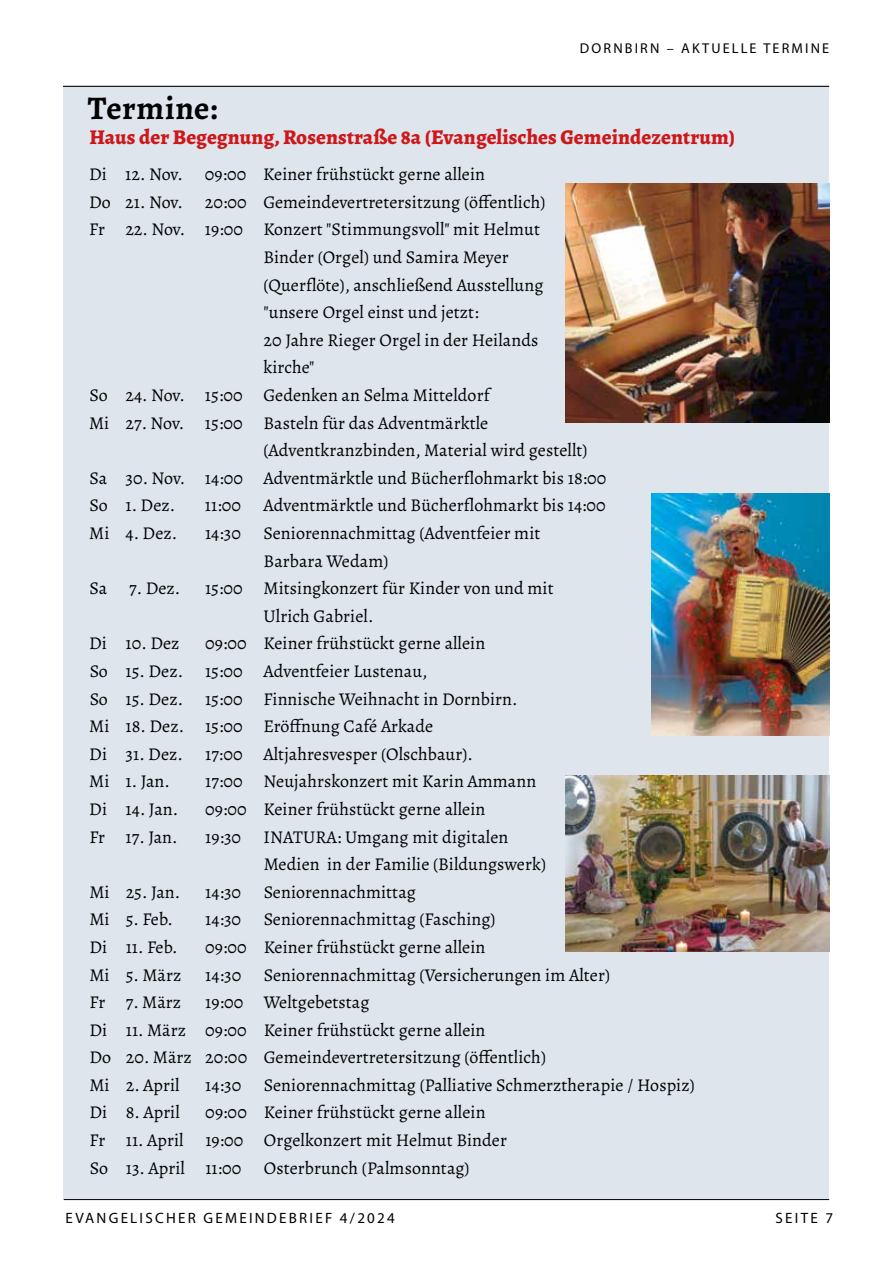
<style>
.page{position:relative;width:893px;height:1263px;background:#fff}
.page>*{position:absolute;margin:0;border:0;box-sizing:border-box;transform-origin:0 0}
.t1{font:700 33px "Alegreya";letter-spacing:.02em;color:#000}
.t2{font:800 21px "Alegreya";letter-spacing:.005em;color:#cd1719}
.t3{font:18px/27.6px "Alegreya";letter-spacing:.005em;color:#000}
.t4{font:15px "Myriad Pro";letter-spacing:.15em;color:#000}
.t5{font:14.25px "Myriad Pro";letter-spacing:.15em;color:#000}
</style>
<div class="page">
<div style="left:64px;top:85px;width:765px;height:1114px;background:#dee5ed"></div>
<hr style="left:63px;top:86px;width:766px;height:1px;background:#000">
<img style="left:651px;top:493px;width:178px;height:243px">
<img style="left:566px;top:775px;width:263px;height:176px">
<img style="left:566px;top:183px;width:263px;height:240px">
<hr style="left:64px;top:1199px;width:765px;height:1px;background:#000">
<p class="t5" style="left:580px;top:40px;width:251px">DORNBIRN – AKTUELLE TERMINE</p>
<h1 class="t1" style="left:88px;top:85px;width:131px">Termine:</h1>
<p class="t2" style="left:89px;top:122px;width:647px">Haus der Begegnung, Rosenstraße 8a (Evangelisches Gemeindezentrum)</p>
<p class="t3" style="left:89px;top:160px;width:398px">Di 12. Nov. 09:00 Keiner frühstückt gerne allein</p>
<p class="t3" style="left:89px;top:188px;width:458px">Do 21. Nov. 20:00 Gemeindevertretersitzung (öffentlich)</p>
<p class="t3" style="left:89px;top:216px;width:452px">Fr 22. Nov. 19:00 Konzert "Stimmungsvoll" mit Helmut</p>
<p class="t3" style="left:263px;top:243px;width:247px">Binder (Orgel) und Samira Meyer</p>
<p class="t3" style="left:263px;top:271px;width:281px">(Querflöte), anschließend Ausstellung</p>
<p class="t3" style="left:263px;top:298px;width:217px">"unsere Orgel einst und jetzt:</p>
<p class="t3" style="left:263px;top:326px;width:276px">20 Jahre Rieger Orgel in der Heilands</p>
<p class="t3" style="left:263px;top:353px;width:53px">kirche"</p>
<p class="t3" style="left:90px;top:381px;width:401px">So 24. Nov. 15:00 Gedenken an Selma Mitteldorf</p>
<p class="t3" style="left:89px;top:409px;width:401px">Mi 27. Nov. 15:00 Basteln für das Adventmärktle</p>
<p class="t3" style="left:263px;top:436px;width:326px">(Adventkranzbinden, Material wird gestellt)</p>
<p class="t3" style="left:90px;top:464px;width:518px">Sa 30. Nov. 14:00 Adventmärktle und Bücherflohmarkt bis 18:00</p>
<p class="t3" style="left:90px;top:491px;width:87px">So 1. Dez.</p>
<p class="t3" style="left:205px;top:491px;width:402px">11:00 Adventmärktle und Bücherflohmarkt bis 14:00</p>
<p class="t3" style="left:89px;top:519px;width:90px">Mi 4. Dez.</p>
<p class="t3" style="left:264px;top:519px;width:278px;text-indent:-59px">14:30 Seniorennachmittag (Adventfeier mit<br>Barbara Wedam)</p>
<p class="t3" style="left:90px;top:574px;width:92px">Sa 7. Dez.</p>
<p class="t3" style="left:264px;top:574px;width:292px;text-indent:-59px">15:00 Mitsingkonzert für Kinder von und mit<br>Ulrich Gabriel.</p>
<p class="t3" style="left:89px;top:629px;width:92px">Di 10. Dez</p>
<p class="t3" style="left:89px;top:629px;width:430px;text-indent:116px">09:00 Keiner frühstückt gerne allein<br>So 15. Dez. 15:00 Adventfeier Lustenau,<br>So 15. Dez. 15:00 Finnische Weihnacht in Dornbirn.<br>Mi 18. Dez. 15:00 Eröffnung Café Arkade<br>Di 31. Dez. 17:00 Altjahresvesper (Olschbaur).<br>Mi 1. Jan.</p>
<p class="t3" style="left:205px;top:767px;width:333px">17:00 Neujahrskonzert mit Karin Ammann</p>
<p class="t3" style="left:89px;top:795px;width:91px">Di 14. Jan.</p>
<p class="t3" style="left:205px;top:795px;width:282px">09:00 Keiner frühstückt gerne allein</p>
<p class="t3" style="left:89px;top:823px;width:90px">Fr 17. Jan.</p>
<p class="t3" style="left:264px;top:823px;width:284px;text-indent:-59px">19:30 INATURA: Umgang mit digitalen<br>Medien in der Familie (Bildungswerk)</p>
<p class="t3" style="left:89px;top:878px;width:92px">Mi 25. Jan.</p>
<p class="t3" style="left:205px;top:878px;width:212px">14:30 Seniorennachmittag</p>
<p class="t3" style="left:89px;top:905px;width:85px">Mi 5. Feb.</p>
<p class="t3" style="left:205px;top:905px;width:292px">14:30 Seniorennachmittag (Fasching)</p>
<p class="t3" style="left:89px;top:933px;width:90px">Di 11. Feb.</p>
<p class="t3" style="left:205px;top:933px;width:282px">09:00 Keiner frühstückt gerne allein</p>
<p class="t3" style="left:89px;top:961px;width:93px">Mi 5. März</p>
<p class="t3" style="left:205px;top:961px;width:406px">14:30 Seniorennachmittag (Versicherungen im Alter)</p>
<p class="t3" style="left:89px;top:988px;width:93px">Fr 7. März</p>
<p class="t3" style="left:89px;top:988px;width:458px;text-indent:116px">19:00 Weltgebetstag<br>Di 11. März 09:00 Keiner frühstückt gerne allein<br>Do 20. März 20:00 Gemeindevertretersitzung (öffentlich)<br>Mi 2. April</p>
<p class="t3" style="left:205px;top:1071px;width:491px">14:30 Seniorennachmittag (Palliative Schmerztherapie / Hospiz)</p>
<p class="t3" style="left:90px;top:1099px;width:92px">Di 8. April</p>
<p class="t3" style="left:90px;top:1099px;width:419px;text-indent:116px">09:00 Keiner frühstückt gerne allein<br>Fr 11. April 19:00 Orgelkonzert mit Helmut Binder<br>So 13. April 11:00 Osterbrunch (Palmsonntag)</p>
<p class="t4" style="left:66px;top:1209px;width:331px">EVANGELISCHER GEMEINDEBRIEF 4/2024</p>
<p class="t4" style="left:776px;top:1209px;width:59px">SEITE 7</p>
</div>
